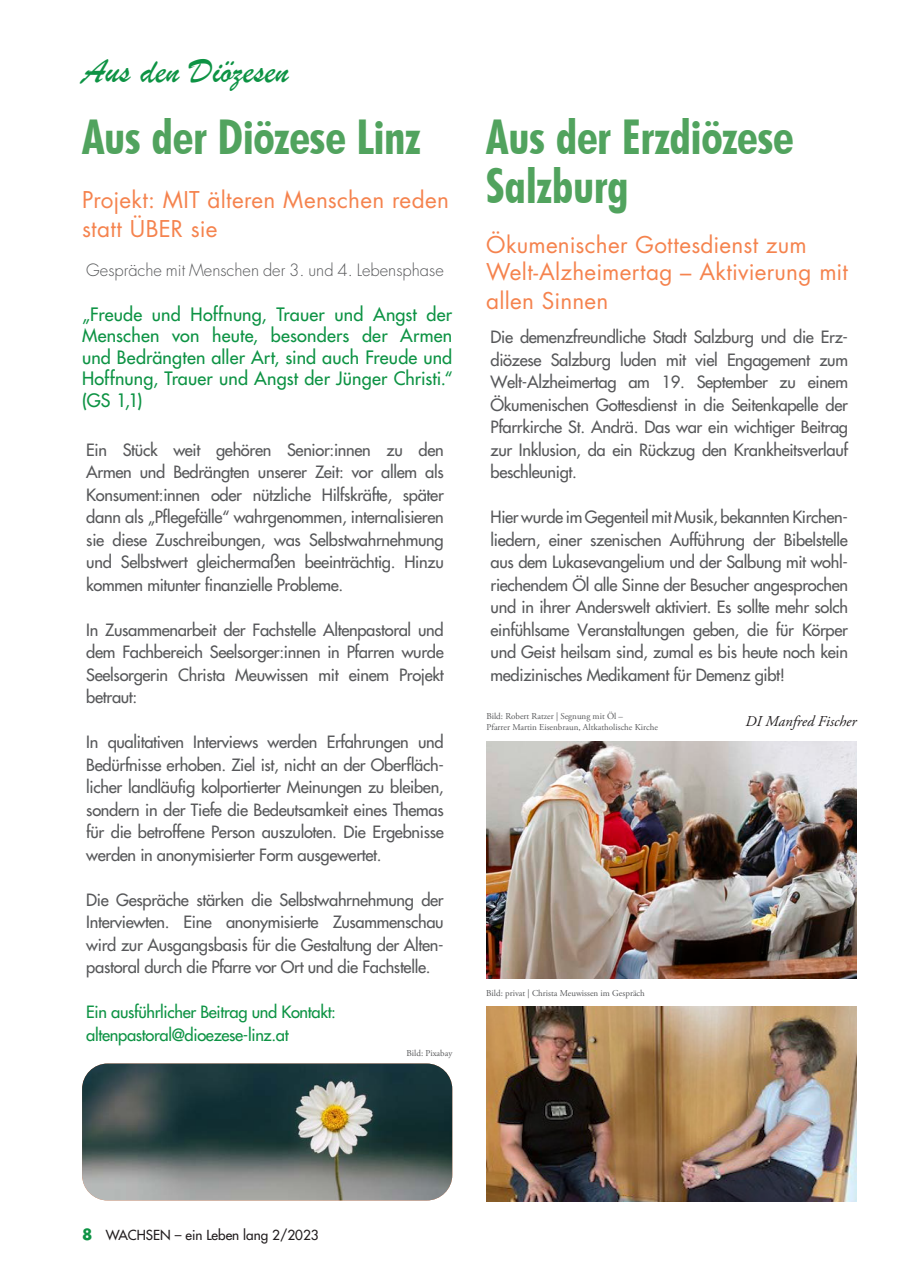
<style>
.page{position:relative;width:904px;height:1274px;background:#fff}
.page>*{position:absolute;margin:0;border:0;box-sizing:border-box;transform-origin:0 0}
.t1{font:700 condensed 48px/49.5px "Futura BT";letter-spacing:-.01em;color:#51a35e}
.t2{font:36px "Brush Script";color:#0d9344}
.t3{font:22.5px/27.9px "Futura Std";letter-spacing:.015em;color:#f5834e}
.t4{font:500 18px/21.6px "Futura Std";letter-spacing:.01em;color:#0d9344;text-align:justify}
.t5{font:500 16.5px/22.5px "Futura Std";letter-spacing:-.02em;color:#57585a;text-align:justify}
.t6{font:500 16.5px/22.5px "Futura Std";letter-spacing:-.02em;color:#0d9344}
.t7{font:300 16.5px "Futura Std";color:#57585a}
.t8{font:italic 15px "Adobe Garamond Pro";color:#231f20}
.t9{font:500 13.5px "Futura Std";color:#231f20}
.t10{font:9px/10.8px "Adobe Garamond Pro";color:#57585a}
.s1{font-weight:700;font-size:15px;color:#0d9344}
.s2{font-style:inherit}
</style>
<div class="page">
<img style="left:486px;top:1007px;width:370px;height:194px">
<img style="left:486px;top:742px;width:370px;height:237px">
<img style="left:82px;top:1063px;width:370px;height:137px">
<h2 class="t2" style="left:82px;top:49px;width:208px">Aus den Diözesen</h2>
<h1 class="t1" style="left:82px;top:112px;width:340px">Aus der Diözese Linz</h1>
<h3 class="t3" style="left:82px;top:186px;width:368px;line-height:28.8px">Projekt: MIT älteren Menschen reden statt ÜBER sie</h3>
<p class="t7" style="left:86px;top:259px;width:359px">Gespräche mit Menschen der 3. und 4. Lebensphase</p>
<p class="t4" style="left:82px;top:303px;width:371px">„Freude und Hoffnung, Trauer und Angst der Menschen von heute, besonders der Armen und Bedrängten aller Art, sind auch Freude und Hoffnung, Trauer und Angst der Jünger Christi.“ (GS 1,1)</p>
<p class="t5" style="left:86px;top:438px;width:359px">Ein Stück weit gehören Senior:innen zu den Armen und Bedrängten unserer Zeit: vor allem als Konsument:innen oder nützliche Hilfskräfte, später dann als „Pflegefälle“ wahrgenommen, internalisieren sie diese Zuschreibungen, was Selbstwahrnehmung und Selbstwert gleichermaßen beeinträchtig. Hinzu kommen mitunter finanzielle Probleme.</p>
<p class="t5" style="left:86px;top:618px;width:359px">In Zusammenarbeit der Fachstelle Altenpastoral und dem Fachbereich Seelsorger:innen in Pfarren wurde Seelsorgerin Christa Meuwissen mit einem Projekt betraut:</p>
<p class="t5" style="left:86px;top:731px;width:359px">In qualitativen Interviews werden Erfahrungen und Bedürfnisse erhoben. Ziel ist, nicht an der Oberfläch&shy;licher landläufig kolportierter Meinungen zu bleiben, sondern in der Tiefe die Bedeutsamkeit eines Themas für die betroffene Person auszuloten. Die Ergebnisse werden in anonymisierter Form ausgewertet.</p>
<p class="t5" style="left:86px;top:888px;width:359px">Die Gespräche stärken die Selbstwahrnehmung der Interviewten. Eine anonymisierte Zusammenschau wird zur Ausgangsbasis für die Gestaltung der Alten&shy;pastoral durch die Pfarre vor Ort und die Fachstelle.</p>
<p class="t6" style="left:86px;top:1001px;width:251px">Ein ausführlicher Beitrag und Kontakt: altenpastoral@dioezese-linz.at</p>
<p class="t10" style="left:406px;top:1047px;width:47px">Bild: Pixabay</p>
<h1 class="t1" style="left:486px;top:112px;width:309px">Aus der Erzdiözese<br>Salzburg</h1>
<h3 class="t3" style="left:486px;top:231px;width:363px">Ökumenischer Gottesdienst zum<br>Welt-Alzheimertag – Aktivierung mit allen Sinnen</h3>
<p class="t5" style="left:490px;top:326px;width:359px">Die demenzfreundliche Stadt Salzburg und die Erz&shy;diözese Salzburg luden mit viel Engagement zum Welt-Alzheimertag am 19. September zu einem Ökumenischen Gottesdienst in die Seitenkapelle der Pfarrkirche St. Andrä. Das war ein wichtiger Beitrag zur Inklusion, da ein Rückzug den Krankheitsverlauf beschleunigt.</p>
<p class="t5" style="left:490px;top:506px;width:359px">Hier wurde im Gegenteil mit Musik, bekannten Kirchen&shy;liedern, einer szenischen Aufführung der Bibelstelle aus dem Lukasevangelium und der Salbung mit wohl&shy;riechendem Öl alle Sinne der Besucher angesprochen und in ihrer Anderswelt aktiviert. Es sollte mehr solch einfühlsame Veranstaltungen geben, die für Körper und Geist heilsam sind, zumal es bis heute noch kein medizinisches Medikament für Demenz gibt!</p>
<p class="t8" style="left:745px;top:712px;width:112px">DI Manfred Fischer</p>
<p class="t10" style="left:486px;top:711px;width:173px">Bild: Robert Ratzer | Segnung mit Öl –<br>Pfarrer Martin Eisenbraun, Altkatholische Kirche</p>
<p class="t10" style="left:486px;top:988px;width:160px">Bild: privat | Christa Meuwissen im Gespräch</p>
<p class="t9" style="left:82px;top:1226px;width:238px"><span class="s1">8</span> WACHSEN – ein Leben lang <span class="s2">2/2023</span></p>
</div>
